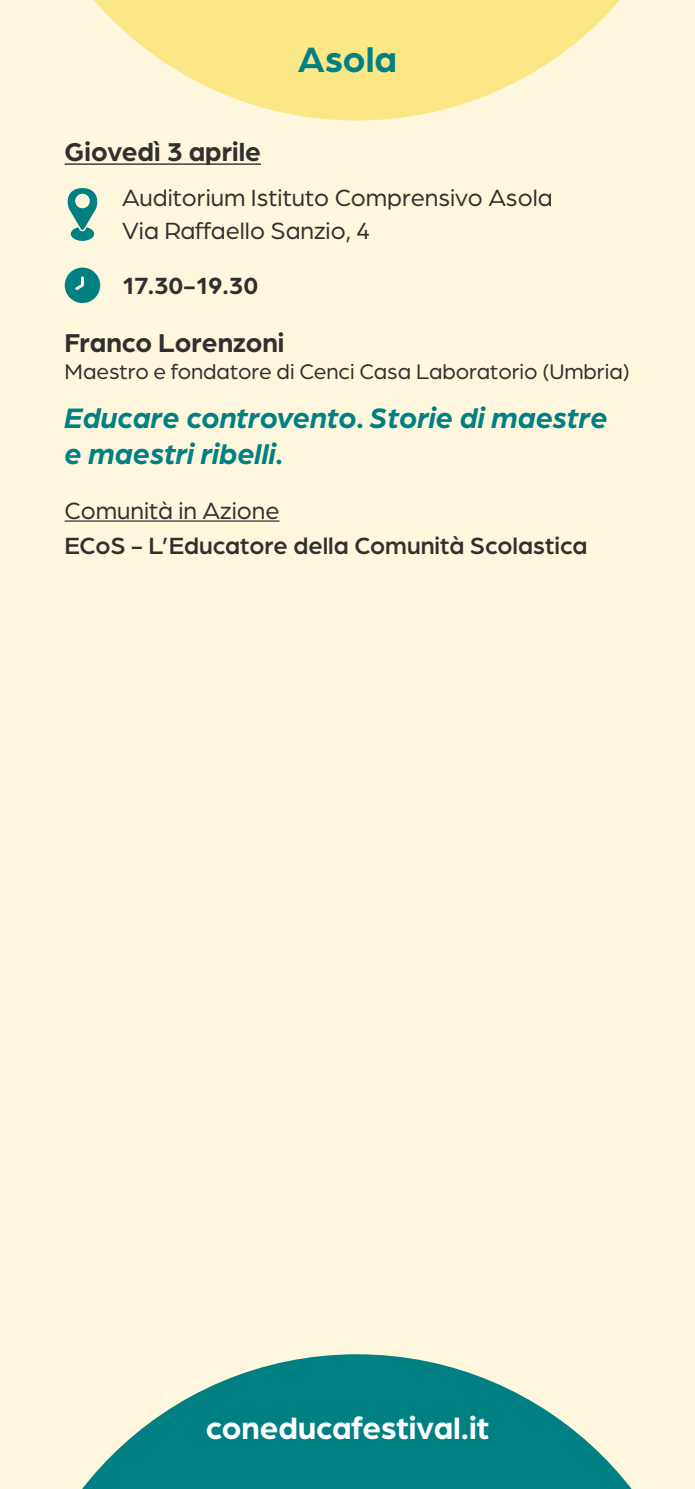
<style>
.page{position:relative;width:695px;height:1489px;background:#fff}
.page>*{position:absolute;margin:0;border:0;box-sizing:border-box;transform-origin:0 0}
.t1{font:700 37.5px "Arboria";color:#008083}
.t2{font:700 32.5px "Arboria";color:#fff}
.t3{font:italic 700 30px/36px "Arboria";color:#008083}
.t4{font:700 27.5px "Arboria";color:#312f30}
.t5{font:25px/32.5px "Arboria";color:#312f30}
.t6{font:500 25px "Arboria";color:#312f30}
.t7{font:700 25px "Arboria";color:#312f30}
.t8{font:22.5px "Arboria";letter-spacing:-.005em;color:#312f30}
</style>
<div class="page">
<div style="left:0;top:0;width:694px;height:1488px;background:#fef7de"></div>
<svg style="left:94px;top:0;width:526px;height:120px;fill:#fce787"></svg>
<svg style="left:83px;top:1354px;width:548px;height:134px;fill:#008083"></svg>
<svg style="left:65px;top:267px;width:35px;height:36px"></svg>
<svg style="left:67px;top:188px;width:31px;height:53px"></svg>
<hr style="left:65px;top:163px;width:196px;height:2px;background:#312f30">
<hr style="left:65px;top:520px;width:214px;height:1px;background:#312f30">
<h1 class="t1" style="left:298px;top:33px;width:101px">Asola</h1>
<p class="t4" style="left:65px;top:133px;width:198px">Giovedì 3 aprile</p>
<p class="t5" style="left:122px;top:181px;width:432px">Auditorium Istituto Comprensivo Asola<br>Via Raffaello Sanzio, 4</p>
<p class="t7" style="left:122px;top:268px;width:138px">17.30-19.30</p>
<p class="t4" style="left:65px;top:324px;width:221px">Franco Lorenzoni</p>
<p class="t8" style="left:65px;top:357px;width:566px">Maestro e fondatore di Cenci Casa Laboratorio (Umbria)</p>
<p class="t3" style="left:65px;top:397px;width:544px">Educare controvento. Storie di maestre e maestri ribelli.</p>
<p class="t5" style="left:65px;top:493px;width:216px">Comunità in Azione</p>
<p class="t6" style="left:65px;top:528px;width:524px">ECoS - L’Educatore della Comunità Scolastica</p>
<h2 class="t2" style="left:206px;top:1405px;width:285px">coneducafestival.it</h2>
</div>
